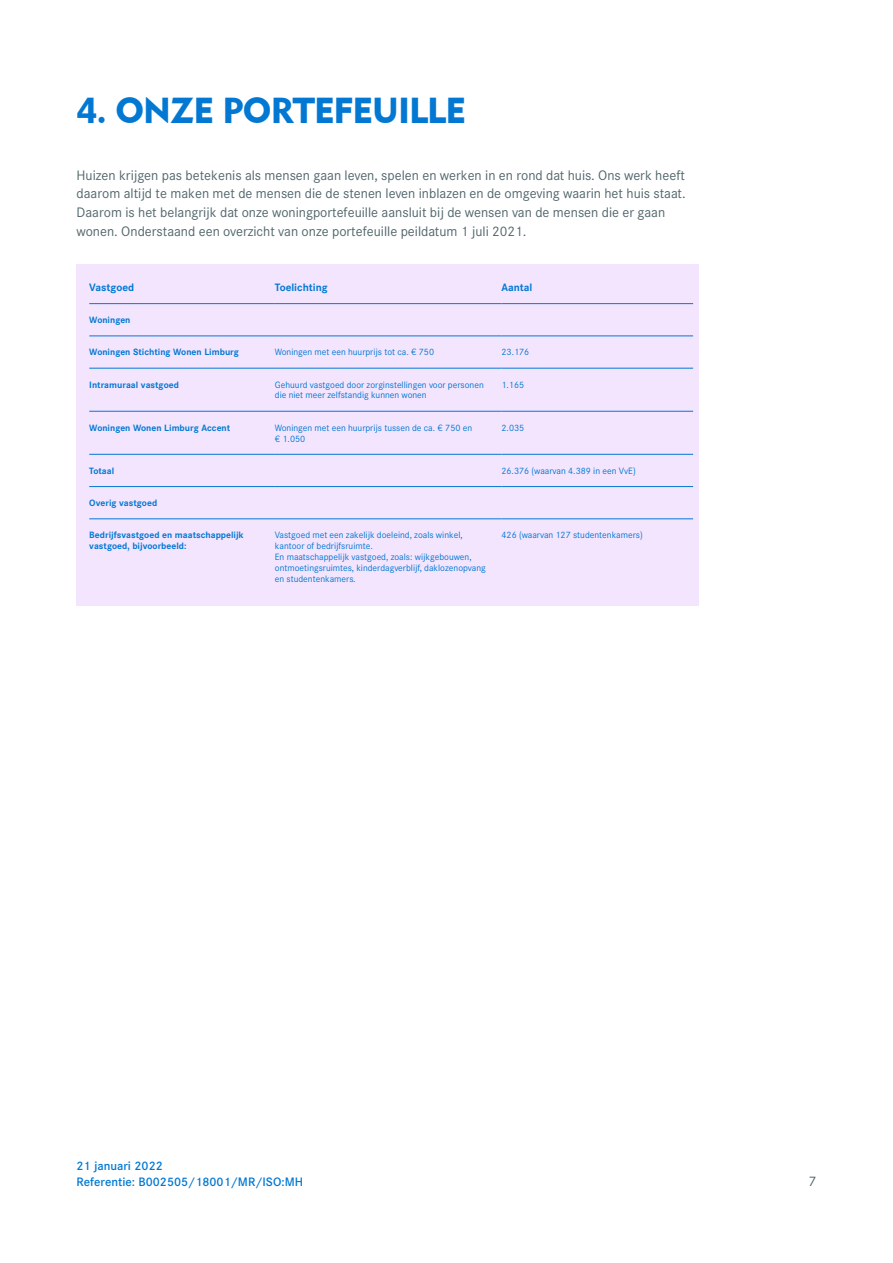
<style>
.page{position:relative;width:893px;height:1263px;background:#fff}
.page>*{position:absolute;margin:0;border:0;box-sizing:border-box;transform-origin:0 0}
.t1{font:36px "Geometric 415 BT Black A";letter-spacing:-.025em;color:#0278d3}
.t2{font:13.5px/18.9px "Corporate S";color:#52666c}
.t3{font:500 12px/16.8px "Corporate S";color:#0278d3}
.Broodtekst{font:700 10.5px "Corporate S";color:#0278d3}
.Broodtekst-2{font:9px/10.8px "Corporate S";color:#0278d3}
.Broodtekst-3{font:700 9px/10.8px "Corporate S";color:#0278d3}
</style>
<div class="page">
<div style="left:77px;top:264px;width:622px;height:341px;background:#f4e5fe"></div>
<svg style="left:89px;top:304px;width:604px;height:215px"></svg>
<hr style="left:89px;top:368px;width:186px;height:1px;background:#0278d3">
<hr style="left:275px;top:368px;width:226px;height:1px;background:#0278d3">
<hr style="left:501px;top:368px;width:192px;height:1px;background:#0278d3">
<hr style="left:89px;top:411px;width:186px;height:1px;background:#0278d3">
<hr style="left:275px;top:411px;width:226px;height:1px;background:#0278d3">
<hr style="left:501px;top:411px;width:192px;height:1px;background:#0278d3">
<hr style="left:89px;top:454px;width:186px;height:1px;background:#0278d3">
<hr style="left:275px;top:454px;width:226px;height:1px;background:#0278d3">
<hr style="left:501px;top:454px;width:192px;height:1px;background:#0278d3">
<hr style="left:89px;top:486px;width:186px;height:1px;background:#0278d3">
<hr style="left:275px;top:486px;width:226px;height:1px;background:#0278d3">
<hr style="left:501px;top:486px;width:192px;height:1px;background:#0278d3">
<hr style="left:89px;top:519px;width:186px;height:1px;background:#0278d3">
<hr style="left:275px;top:519px;width:226px;height:1px;background:#0278d3">
<hr style="left:501px;top:519px;width:192px;height:1px;background:#0278d3">
<hr style="left:89px;top:336px;width:186px;height:1px;background:#0278d3">
<hr style="left:275px;top:336px;width:226px;height:1px;background:#0278d3">
<hr style="left:501px;top:336px;width:192px;height:1px;background:#0278d3">
<hr style="left:89px;top:303px;width:186px;height:1px;background:#0278d3">
<hr style="left:275px;top:303px;width:226px;height:1px;background:#0278d3">
<hr style="left:501px;top:303px;width:192px;height:1px;background:#0278d3">
<p class="t1" style="left:77px;top:88px;width:391px">4. ONZE PORTEFEUILLE</p>
<p class="t2" style="left:77px;top:166px;width:611px">Huizen krijgen pas betekenis als mensen gaan leven, spelen en werken in en rond dat huis. Ons werk heeft daarom altijd te maken met de mensen die de stenen leven inblazen en de omgeving waarin het huis staat.<br>Daarom is het belangrijk dat onze woningportefeuille aansluit bij de wensen van de mensen die er gaan wonen. Onderstaand een overzicht van onze portefeuille peildatum 1 juli 2021.</p>
<p class="Broodtekst" style="left:89px;top:281px;width:46px">Vastgoed</p>
<p class="Broodtekst" style="left:275px;top:281px;width:54px">Toelichting</p>
<p class="Broodtekst" style="left:501px;top:281px;width:33px">Aantal</p>
<p class="Broodtekst-3" style="left:89px;top:315px;width:43px">Woningen</p>
<p class="Broodtekst-3" style="left:89px;top:347px;width:151px">Woningen Stichting Wonen Limburg</p>
<p class="Broodtekst-2" style="left:275px;top:347px;width:161px">Woningen met een huurprijs tot ca. € 750</p>
<p class="Broodtekst-2" style="left:501px;top:347px;width:29px">23.176</p>
<p class="Broodtekst-3" style="left:89px;top:379px;width:91px">Intramuraal vastgoed</p>
<p class="Broodtekst-2" style="left:275px;top:379px;width:210px">Gehuurd vastgoed door zorginstellingen voor personen die niet meer zelfstandig kunnen wonen</p>
<p class="Broodtekst-2" style="left:501px;top:379px;width:24px">1.165</p>
<p class="Broodtekst-3" style="left:89px;top:422px;width:142px">Woningen Wonen Limburg Accent</p>
<p class="Broodtekst-2" style="left:275px;top:422px;width:199px">Woningen met een huurprijs tussen de ca. € 750 en € 1.050</p>
<p class="Broodtekst-2" style="left:501px;top:422px;width:24px">2.035</p>
<p class="Broodtekst-3" style="left:89px;top:465px;width:26px">Totaal</p>
<p class="Broodtekst-2" style="left:501px;top:465px;width:136px">26.376 (waarvan 4.389 in een VvE)</p>
<p class="Broodtekst-3" style="left:89px;top:498px;width:69px">Overig vastgoed</p>
<p class="Broodtekst-3" style="left:89px;top:530px;width:156px">Bedrijfsvastgoed en maatschappelijk vastgoed, bijvoorbeeld:</p>
<p class="Broodtekst-2" style="left:275px;top:530px;width:189px">Vastgoed met een zakelijk doeleind, zoals winkel, kantoor of bedrijfsruimte.</p>
<p class="Broodtekst-2" style="left:275px;top:551px;width:212px">En maatschappelijk vastgoed, zoals: wijkgebouwen, ontmoetingsruimtes, kinderdagverblijf, daklozenopvang en studentenkamers.</p>
<p class="Broodtekst-2" style="left:501px;top:530px;width:143px">426 (waarvan 127 studentenkamers)</p>
<h3 class="t3" style="left:77px;top:1157px;width:228px">21 januari 2022<br>Referentie: B002505/18001/MR/ISO:MH</h3>
<h2 class="t2" style="left:809px;top:1172px;width:9px">7</h2>
</div>
